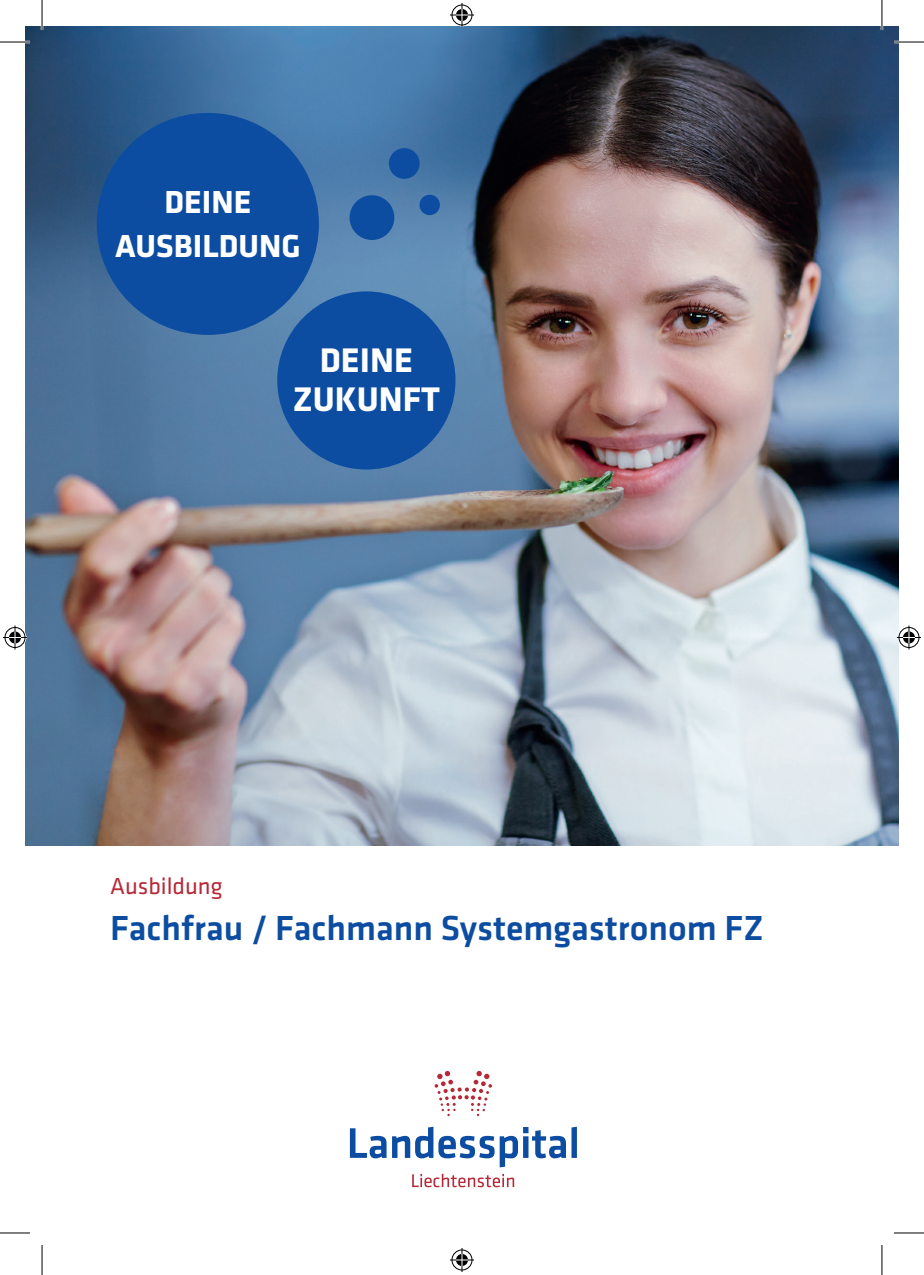
<style>
.page{position:relative;width:924px;height:1275px;background:#fff}
.page>*{position:absolute;margin:0;border:0;box-sizing:border-box;transform-origin:0 0}
.t1{font:500 36px "Klavika";color:#0d4da1}
.t2{font:700 35.4px/39px "Klavika";color:#fff;text-align:center}
.t3{font:700 33px/44px "Klavika";color:#fff;text-align:center}
.t4{font:24px "Klavika";color:#b72837}
</style>
<div class="page">
<img style="left:25px;top:26px;width:873px;height:819px">
<div style="left:349px;top:195px;width:45px;height:45px;background:#0d4da1;border-radius:50%"></div>
<div style="left:419px;top:195px;width:20px;height:20px;background:#0d4da1;border-radius:50%"></div>
<div style="left:389px;top:148px;width:30px;height:31px;background:#0d4da1;border-radius:50%"></div>
<div style="left:277px;top:291px;width:178px;height:178px;background:#0d4da1;border-radius:50%"></div>
<div style="left:97px;top:113px;width:222px;height:222px;background:#0d4da1;border-radius:50%"></div>
<svg style="left:434px;top:1071px;width:58px;height:45px"></svg>
<svg style="left:412px;top:1173px;width:102px;height:14px"></svg>
<svg style="left:392px;top:1126px;width:125px;height:41px"></svg>
<svg style="left:523px;top:1127px;width:42px;height:31px"></svg>
<svg style="left:571px;top:1126px;width:5px;height:32px"></svg>
<svg style="left:350px;top:1128px;width:36px;height:30px"></svg>
<hr style="left:0;top:41px;width:30px;height:2px;background:#fff">
<hr style="left:893px;top:41px;width:30px;height:2px;background:#fff">
<hr style="left:41px;top:0;width:2px;height:30px;background:#fff">
<hr style="left:880px;top:0;width:2px;height:30px;background:#fff">
<hr style="left:0;top:42px;width:30px;height:1px;background:#000">
<hr style="left:893px;top:42px;width:30px;height:1px;background:#000">
<hr style="left:0;top:1232px;width:30px;height:1px;background:#000">
<hr style="left:893px;top:1232px;width:30px;height:1px;background:#000">
<hr style="left:42px;top:0;width:1px;height:30px;background:#000">
<hr style="left:42px;top:1245px;width:1px;height:30px;background:#000">
<hr style="left:881px;top:0;width:1px;height:30px;background:#000">
<hr style="left:881px;top:1245px;width:1px;height:30px;background:#000">
<svg style="left:450px;top:3px;width:24px;height:24px"></svg>
<svg style="left:450px;top:1248px;width:24px;height:24px"></svg>
<svg style="left:3px;top:625px;width:24px;height:24px"></svg>
<svg style="left:896px;top:625px;width:24px;height:24px"></svg>
<p class="t3" style="left:115px;top:178px;width:187px">DEINE<br>AUSBILDUNG</p>
<p class="t2" style="left:293px;top:339px;width:148px">DEINE<br>ZUKUNFT</p>
<p class="t4" style="left:110px;top:870px;width:114px">Ausbildung</p>
<p class="t1" style="left:110px;top:903px;width:655px">Fachfrau / Fachmann Systemgastronom FZ</p>
</div>
